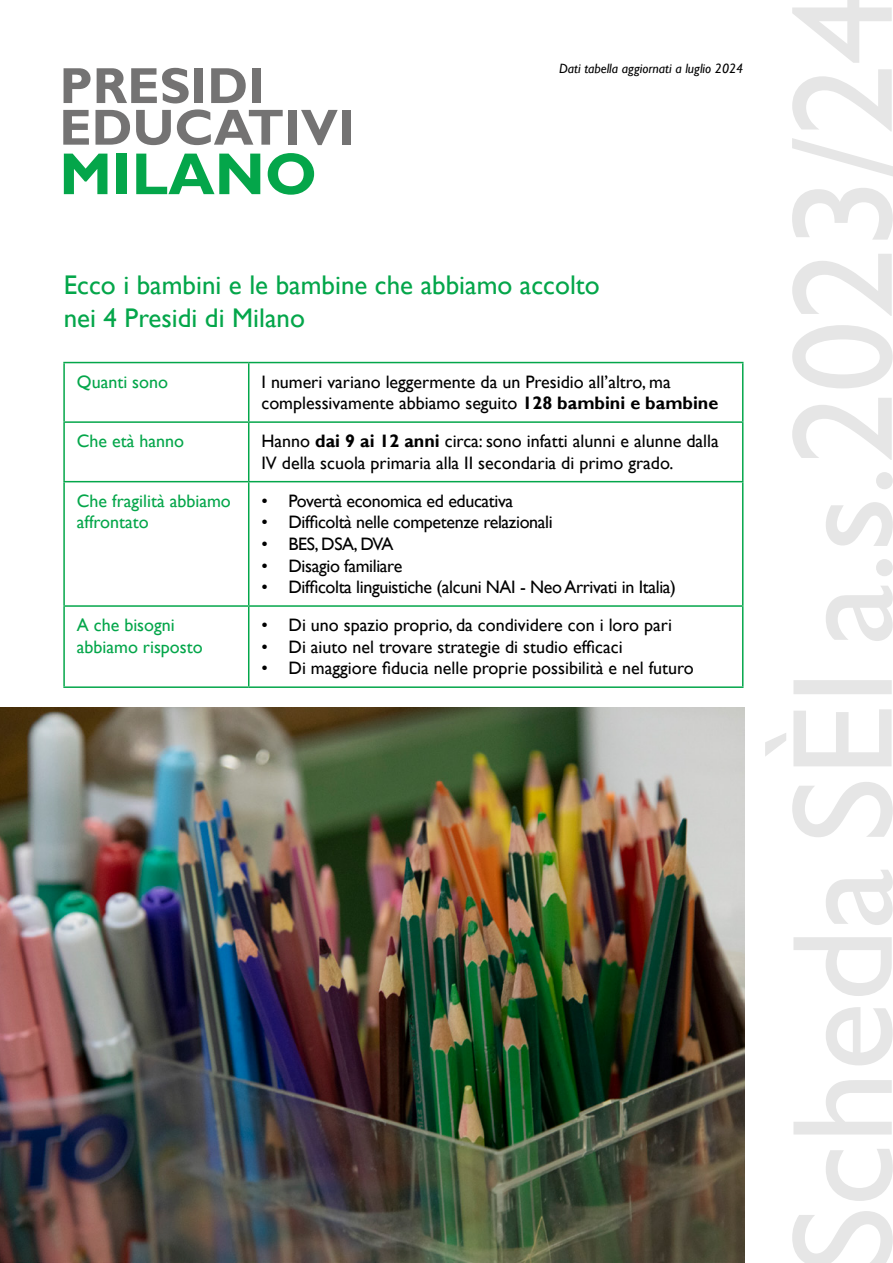
<style>
.page{position:relative;width:893px;height:1263px;background:#fff}
.page>*{position:absolute;margin:0;border:0;box-sizing:border-box;transform-origin:0 0}
.t1{font:700 59.4px "Gill Sans";color:#04a64a}
.t2{font:700 51px/41.7px "Gill Sans";color:#747373}
.t3{font:27px/32.4px "Gill Sans";color:#04a64a}
.t4{font:18px/21.6px "Gill Sans";color:#000}
.t5{font:18px "Gill Sans";letter-spacing:-.02em;color:#000}
.t6{font:18px/21.6px "Gill Sans";color:#04a64a}
.t7{font:italic 13.5px "Gill Sans";color:#000}
.s1{font-weight:700}
</style>
<div class="page">
<svg style="left:765px;top:0;width:128px;height:1263px"></svg>
<hr style="left:63px;top:362px;width:186px;height:1px;background:#04a64a">
<hr style="left:63px;top:363px;width:2px;height:58px;background:#04a64a">
<hr style="left:249px;top:362px;width:494px;height:1px;background:#04a64a">
<hr style="left:248px;top:363px;width:1px;height:58px;background:#04a64a">
<hr style="left:742px;top:363px;width:1px;height:58px;background:#04a64a">
<hr style="left:63px;top:421px;width:186px;height:2px;background:#04a64a">
<hr style="left:63px;top:423px;width:2px;height:58px;background:#04a64a">
<hr style="left:249px;top:421px;width:494px;height:2px;background:#04a64a">
<hr style="left:248px;top:423px;width:1px;height:58px;background:#04a64a">
<hr style="left:742px;top:423px;width:1px;height:58px;background:#04a64a">
<hr style="left:63px;top:481px;width:186px;height:1px;background:#04a64a">
<hr style="left:63px;top:482px;width:2px;height:123px;background:#04a64a">
<hr style="left:249px;top:481px;width:494px;height:1px;background:#04a64a">
<hr style="left:248px;top:482px;width:1px;height:123px;background:#04a64a">
<hr style="left:742px;top:482px;width:1px;height:123px;background:#04a64a">
<hr style="left:63px;top:605px;width:186px;height:2px;background:#04a64a">
<hr style="left:63px;top:607px;width:2px;height:79px;background:#04a64a">
<hr style="left:249px;top:605px;width:494px;height:2px;background:#04a64a">
<hr style="left:248px;top:607px;width:1px;height:79px;background:#04a64a">
<hr style="left:742px;top:607px;width:1px;height:79px;background:#04a64a">
<hr style="left:63px;top:686px;width:186px;height:2px;background:#04a64a">
<hr style="left:249px;top:686px;width:494px;height:2px;background:#04a64a">
<img style="left:0;top:708px;width:744px;height:555px">
<h2 class="t2" style="left:59px;top:66px;width:297px">PRESIDI<br>EDUCATIVI</h2>
<h1 class="t1" style="left:59px;top:138px;width:259px">MILANO</h1>
<p class="t7" style="left:559px;top:61px;width:185px">Dati tabella aggiornati a luglio 2024</p>
<h3 class="t3" style="left:64px;top:270px;width:538px">Ecco i bambini e le bambine che abbiamo accolto nei 4 Presidi di Milano</h3>
<p class="t6" style="left:77px;top:371px;width:93px">Quanti sono</p>
<p class="t4" style="left:261px;top:371px;width:458px">I numeri variano leggermente da un Presidio all’altro, ma complessivamente abbiamo seguito <span class="s1">128 bambini e bambine</span></p>
<p class="t6" style="left:77px;top:431px;width:109px">Che età hanno</p>
<p class="t4" style="left:261px;top:431px;width:459px">Hanno <span class="s1">dai 9 ai 12 anni</span> circa: sono infatti alunni e alunne dalla<br>IV della scuola primaria alla II secondaria di primo grado.</p>
<p class="t6" style="left:77px;top:490px;width:156px">Che fragilità abbiamo affrontato</p>
<p class="t5" style="left:261px;top:490px;width:253px">• Povertà economica ed educativa</p>
<p class="t5" style="left:261px;top:512px;width:293px">• Difficoltà nelle competenze relazionali</p>
<p class="t5" style="left:261px;top:533px;width:134px">• BES, DSA, DVA</p>
<p class="t5" style="left:261px;top:555px;width:142px">• Disagio familiare</p>
<p class="t5" style="left:261px;top:577px;width:416px">• Difficolta linguistiche (alcuni NAI - Neo Arrivati in Italia)</p>
<p class="t6" style="left:77px;top:615px;width:127px">A che bisogni abbiamo risposto</p>
<p class="t4" style="left:261px;top:615px;width:412px">• Di uno spazio proprio, da condividere con i loro pari</p>
<p class="t4" style="left:261px;top:636px;width:363px">• Di aiuto nel trovare strategie di studio efficaci</p>
<p class="t4" style="left:261px;top:658px;width:434px">• Di maggiore fiducia nelle proprie possibilità e nel futuro</p>
</div>
